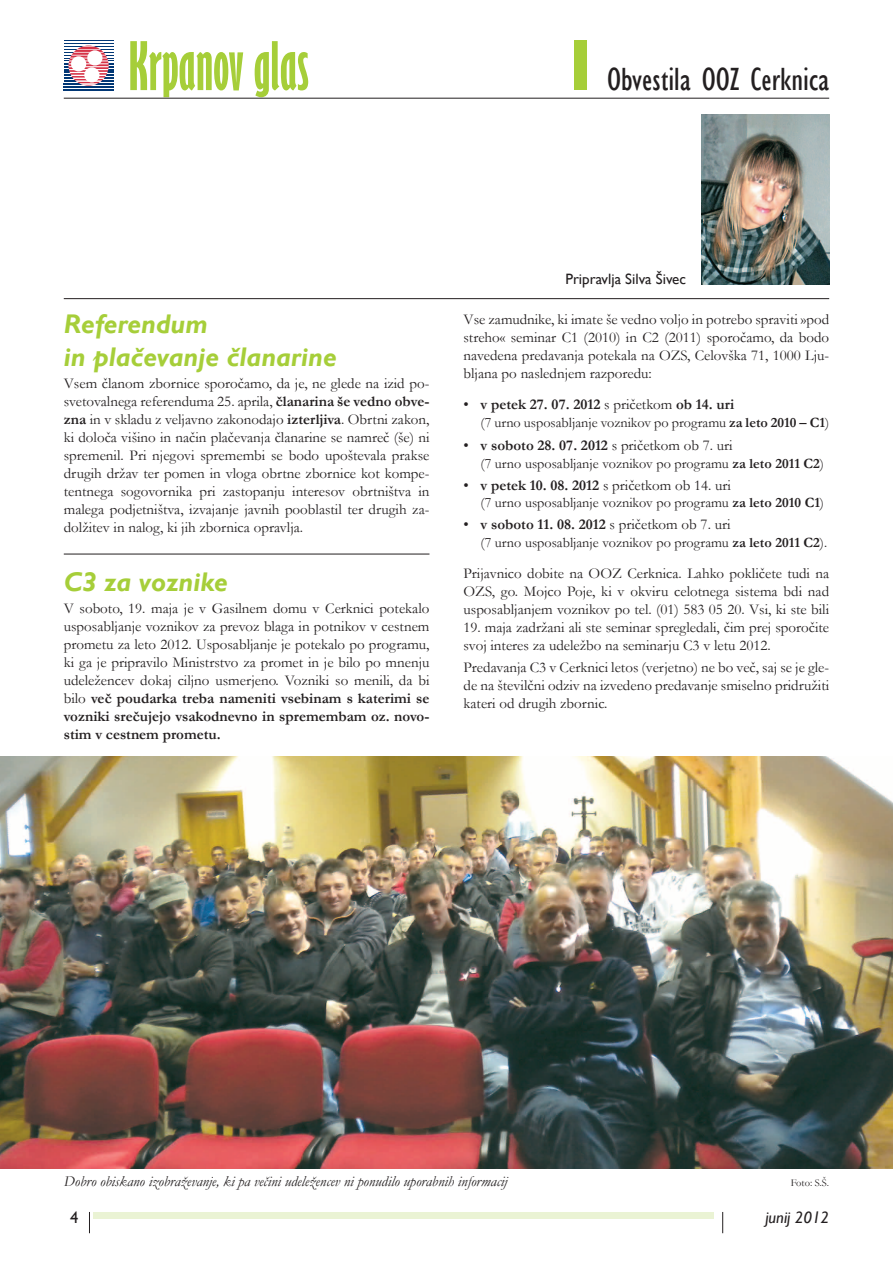
<style>
.page{position:relative;width:893px;height:1263px;background:#fff}
.page>*{position:absolute;margin:0;border:0;box-sizing:border-box;transform-origin:0 0}
.t1{font:700 expanded 61.5px "Gill Sans";color:#a6ce39}
.t2{font:condensed 33px "Gill Sans";color:#231f20}
.t3{font:italic 700 27px/32.4px "Gill Sans";color:#a6ce39}
.t4{font:italic 16.5px "Gill Sans";color:#231f20}
.t5{font:16.5px "Gill Sans";color:#231f20}
.t6{font:15px/18px "Garamond";color:#231f20;text-align:justify}
.t7{font:italic 15px "Garamond";color:#231f20}
.t8{font:700 15px "Garamond";color:#231f20}
.t9{font:15px "Gill Sans";color:#231f20}
.t10{font:14.25px "Garamond";color:#231f20}
.t11{font:10.5px "Garamond";color:#231f20}
.s1{font-weight:700}
.s2{font-weight:400}
</style>
<div class="page">
<hr style="left:64px;top:98px;width:765px;height:1px;background:#231f20">
<hr style="left:64px;top:298px;width:765px;height:1px;background:#231f20">
<div style="left:574px;top:41px;width:13px;height:49px;background:#a6ce39"></div>
<img style="left:702px;top:115px;width:127px;height:170px">
<svg style="left:89px;top:1212px;width:1px;height:21px"></svg>
<hr style="left:64px;top:43px;width:49px;height:1px;background:#013775">
<hr style="left:64px;top:46px;width:49px;height:1px;background:#013775">
<hr style="left:64px;top:49px;width:49px;height:1px;background:#013775">
<hr style="left:64px;top:52px;width:49px;height:1px;background:#013775">
<hr style="left:64px;top:55px;width:49px;height:1px;background:#013775">
<hr style="left:64px;top:58px;width:49px;height:1px;background:#013775">
<hr style="left:64px;top:60px;width:49px;height:1px;background:#013775">
<hr style="left:64px;top:63px;width:49px;height:1px;background:#013775">
<hr style="left:64px;top:66px;width:49px;height:1px;background:#013775">
<hr style="left:64px;top:69px;width:49px;height:1px;background:#013775">
<hr style="left:64px;top:72px;width:49px;height:1px;background:#013775">
<hr style="left:64px;top:75px;width:49px;height:1px;background:#013775">
<hr style="left:64px;top:78px;width:49px;height:1px;background:#013775">
<hr style="left:64px;top:80px;width:49px;height:2px;background:#013775">
<hr style="left:64px;top:83px;width:50px;height:2px;background:#013775">
<hr style="left:64px;top:86px;width:50px;height:2px;background:#013775">
<hr style="left:64px;top:41px;width:49px;height:1px;background:#013775">
<hr style="left:64px;top:89px;width:50px;height:2px;background:#013775">
<svg style="left:69px;top:46px;width:40px;height:39px"></svg>
<div style="left:94px;top:1212px;width:620px;height:6px;background:#eaf3d4"></div>
<svg style="left:722px;top:1212px;width:1px;height:21px"></svg>
<img style="left:0;top:757px;width:893px;height:411px">
<hr style="left:64px;top:554px;width:365px;height:1px;background:#231f20">
<h1 class="t1" style="left:129px;top:29px;width:182px">Krpanov glas</h1>
<h2 class="t2" style="left:607px;top:59px;width:224px">Obvestila OOZ Cerknica</h2>
<h3 class="t3" style="left:64px;top:309px;width:274px">Referendum<br>in plačevanje članarine</h3>
<p class="t6" style="left:64px;top:374px;width:367px">Vsem članom zbornice sporočamo, da je, ne glede na izid po&shy;svetovalnega referenduma 25. aprila, <span class="s1">članarina še vedno obve&shy;zna</span> in v skladu z veljavno zakonodajo <span class="s1">izterljiva</span>. Obrtni zakon, ki določa višino in način plačevanja članarine se namreč (še) ni spremenil. Pri njegovi spremembi se bodo upoštevala prakse drugih držav ter pomen in vloga obrtne zbornice kot kompe&shy;tentnega sogovornika pri zastopanju interesov obrtništva in malega podjetništva, izvajanje javnih pooblastil ter drugih za&shy;dolžitev in nalog, ki jih zbornica opravlja.</p>
<h3 class="t3" style="left:64px;top:566px;width:165px">C3 za voznike</h3>
<p class="t6" style="left:64px;top:599px;width:367px">V soboto, 19. maja je v Gasilnem domu v Cerknici potekalo usposabljanje voznikov za prevoz blaga in potnikov v cestnem prometu za leto 2012. Usposabljanje je potekalo po programu, ki ga je pripravilo Ministrstvo za promet in je bilo po mnenju udeležencev dokaj ciljno usmerjeno. Vozniki so menili, da bi bilo <span class="s1">več poudarka treba nameniti vsebinam s katerimi se vozniki srečujejo vsakodnevno in spremembam oz. novo&shy;stim v cestnem prometu.</span></p>
<p class="t9" style="left:565px;top:270px;width:122px">Pripravlja Silva Šivec</p>
<p class="t6" style="left:463px;top:310px;width:367px">Vse zamudnike, ki imate še vedno voljo in potrebo spraviti »pod streho« seminar C1 (2010) in C2 (2011) sporočamo, da bodo navedena predavanja potekala na OZS, Celovška 71, 1000 Lju&shy;bljana po naslednjem razporedu:</p>
<p class="t8" style="left:463px;top:394px;width:272px"><span class="s2">•</span> v petek 27. 07. 2012 <span class="s2">s pričetkom</span> ob 14. uri</p>
<p class="t10" style="left:480px;top:413px;width:350px">(7 urno usposabljanje voznikov po programu <span class="s1">za leto 2010 – C1</span>)</p>
<p class="t6" style="left:463px;top:435px;width:271px">• <span class="s1">v soboto 28. 07. 2012</span> s pričetkom ob 7. uri</p>
<p class="t10" style="left:480px;top:453px;width:345px">(7 urno usposabljanje voznikov po programu <span class="s1">za leto 2011 C2</span>)</p>
<p class="t6" style="left:463px;top:476px;width:269px">• <span class="s1">v petek 10. 08. 2012</span> s pričetkom ob 14. uri</p>
<p class="t10" style="left:480px;top:493px;width:345px">(7 urno usposabljanje voznikov po programu <span class="s1">za leto 2010 C1</span>)</p>
<p class="t6" style="left:463px;top:515px;width:268px">• <span class="s1">v soboto 11. 08. 2012</span> s pričetkom ob 7. uri</p>
<p class="t10" style="left:480px;top:533px;width:348px">(7 urno usposabljanje voznikov po programu <span class="s1">za leto 2011 C2</span>).</p>
<p class="t6" style="left:463px;top:564px;width:367px">Prijavnico dobite na OOZ Cerknica. Lahko pokličete tudi na OZS, go. Mojco Poje, ki v okviru celotnega sistema bdi nad usposabljanjem voznikov po tel. (01) 583 05 20. Vsi, ki ste bili</p>
<p class="t6" style="left:463px;top:618px;width:367px">19. maja zadržani ali ste seminar spregledali, čim prej sporočite svoj interes za udeležbo na seminarju C3 v letu 2012.</p>
<p class="t6" style="left:463px;top:658px;width:367px">Predavanja C3 v Cerknici letos (verjetno) ne bo več, saj se je gle&shy;de na številčni odziv na izvedeno predavanje smiselno pridružiti kateri od drugih zbornic.</p>
<p class="t7" style="left:64px;top:1171px;width:445px">Dobro obiskano izobraževanje, ki pa večini udeležencev ni ponudilo uporabnih informacij</p>
<p class="t11" style="left:791px;top:1176px;width:40px">Foto: S.Š.</p>
<p class="t5" style="left:70px;top:1208px;width:10px">4</p>
<p class="t4" style="left:765px;top:1208px;width:65px">junij 2012</p>
</div>
